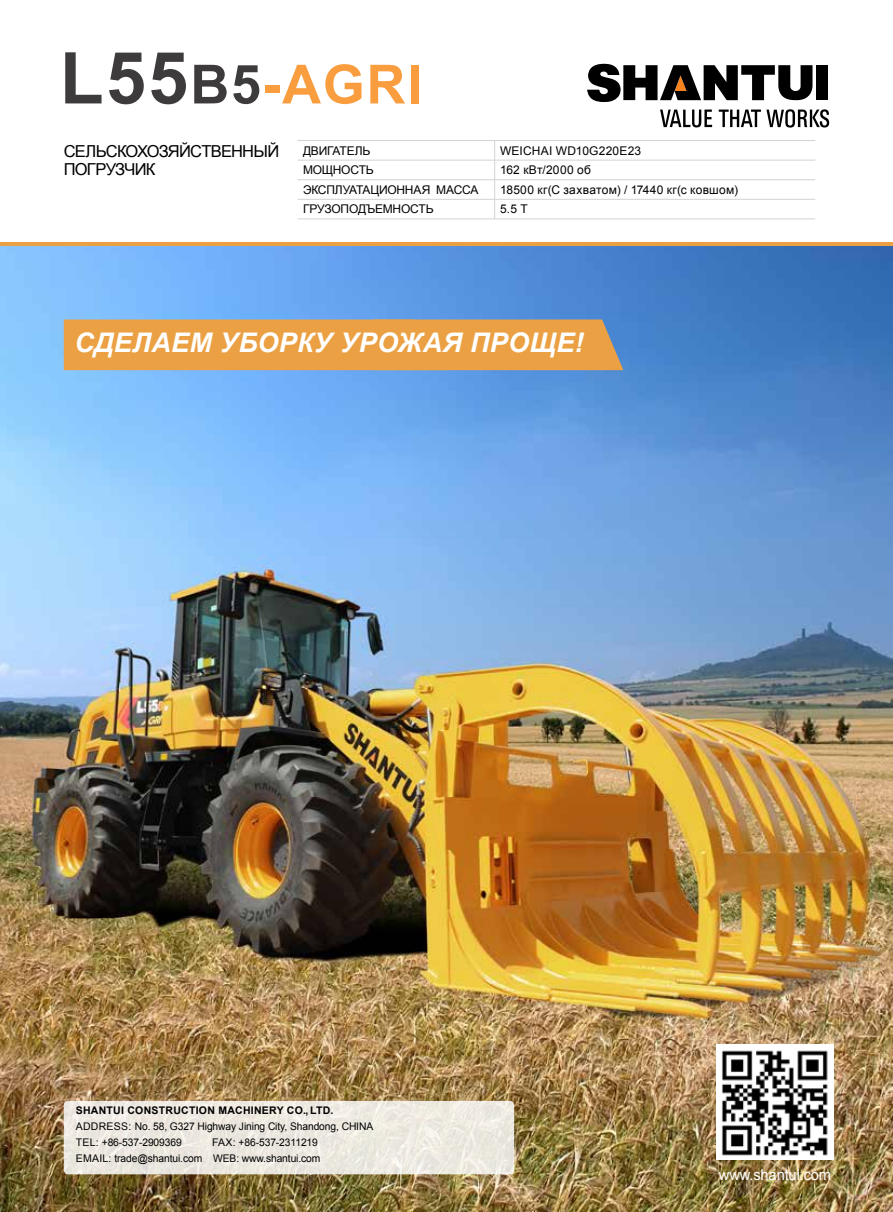
<style>
.page{position:relative;width:893px;height:1212px;background:#fff}
.page>*{position:absolute;margin:0;border:0;box-sizing:border-box;transform-origin:0 0}
.t1{font:700 54px "Arial";letter-spacing:.03em;color:#f99d3e}
.t2{font:italic 700 27px "Arial";letter-spacing:.01em;color:#fff}
.t3{font:16.5px/18.1px "Arial";letter-spacing:-.045em;color:#000}
.t4{font:15px "Arial";letter-spacing:-.01em;color:#fff}
.t5{font:12px "Arial";letter-spacing:-.01em;color:#000}
.t6{font:12px "Arial";letter-spacing:.025em;color:#000}
.t7{font:12px "Arial";letter-spacing:.015em;color:#000}
.t8{font:12px "Arial";letter-spacing:.02em;color:#000}
.t9{font:10.5px/16px "Arial";letter-spacing:-.01em;color:#000}
.t10{font:700 10.5px "Arial";letter-spacing:.025em;color:#000}
.s1{font-size:72px;color:#3d3b3b}
.s2{color:#3d3b3b}
</style>
<div class="page">
<svg style="left:660px;top:109px;width:169px;height:19px"></svg>
<div style="left:816px;top:65px;width:12px;height:35px;background:#000"></div>
<svg style="left:587px;top:64px;width:225px;height:38px"></svg>
<hr style="left:0;top:242px;width:893px;height:4px;background:#eba143">
<img style="left:0;top:246px;width:893px;height:966px">
<div style="left:64px;top:319px;width:559px;height:51px;background:#eba143"></div>
<hr style="left:298px;top:140px;width:197px;height:1px;background:#d1d3d4">
<hr style="left:298px;top:160px;width:197px;height:1px;background:#d1d3d4">
<hr style="left:298px;top:179px;width:197px;height:1px;background:#d1d3d4">
<hr style="left:298px;top:199px;width:197px;height:1px;background:#d1d3d4">
<svg style="left:494px;top:141px;width:1px;height:78px"></svg>
<hr style="left:298px;top:219px;width:197px;height:1px;background:#d1d3d4">
<hr style="left:495px;top:140px;width:320px;height:1px;background:#d1d3d4">
<hr style="left:495px;top:160px;width:320px;height:1px;background:#d1d3d4">
<hr style="left:495px;top:179px;width:320px;height:1px;background:#d1d3d4">
<hr style="left:495px;top:199px;width:320px;height:1px;background:#d1d3d4">
<hr style="left:495px;top:219px;width:320px;height:1px;background:#d1d3d4">
<div style="left:64px;top:1101px;width:450px;height:73px;background:#ede9e1;border-radius:4px"></div>
<img style="left:717px;top:1044px;width:116px;height:116px">
<h1 class="t1" style="left:60px;top:48px;width:364px"><span class="s1">L55</span><span class="s2">B5</span>-AGRI</h1>
<h3 class="t3" style="left:64px;top:143px;width:217px">СЕЛЬСКОХОЗЯЙСТВЕННЫЙ<br>ПОГРУЗЧИК</h3>
<p class="t5" style="left:303px;top:143px;width:69px">ДВИГАТЕЛЬ</p>
<p class="t7" style="left:500px;top:143px;width:143px">WEICHAI WD10G220E23</p>
<p class="t5" style="left:303px;top:162px;width:72px">МОЩНОСТЬ</p>
<p class="t8" style="left:500px;top:162px;width:92px">162 кВт/2000 об</p>
<p class="t5" style="left:303px;top:182px;width:177px">ЭКСПЛУАТАЦИОННАЯ МАССА</p>
<p class="t6" style="left:500px;top:182px;width:239px">18500 кг(С захватом) / 17440 кг(с ковшом)</p>
<p class="t5" style="left:303px;top:201px;width:132px">ГРУЗОПОДЪЕМНОСТЬ</p>
<p class="t5" style="left:500px;top:201px;width:29px">5.5 Т</p>
<h2 class="t2" style="left:74px;top:324px;width:511px">СДЕЛАЕМ УБОРКУ УРОЖАЯ ПРОЩЕ!</h2>
<p class="t10" style="left:76px;top:1103px;width:259px">SHANTUI CONSTRUCTION MACHINERY CO., LTD.</p>
<p class="t9" style="left:76px;top:1118px;width:299px">ADDRESS: No. 58, G327 Highway Jining City, Shandong, CHINA<br>TEL: +86-537-2909369</p>
<p class="t9" style="left:76px;top:1134px;width:246px;text-align:right">FAX: +86-537-2311219<br>EMAIL: trade@shantui.com WEB: www.shantui.com</p>
<h3 class="t4" style="left:719px;top:1165px;width:114px">www.shantui.com</h3>
</div>
